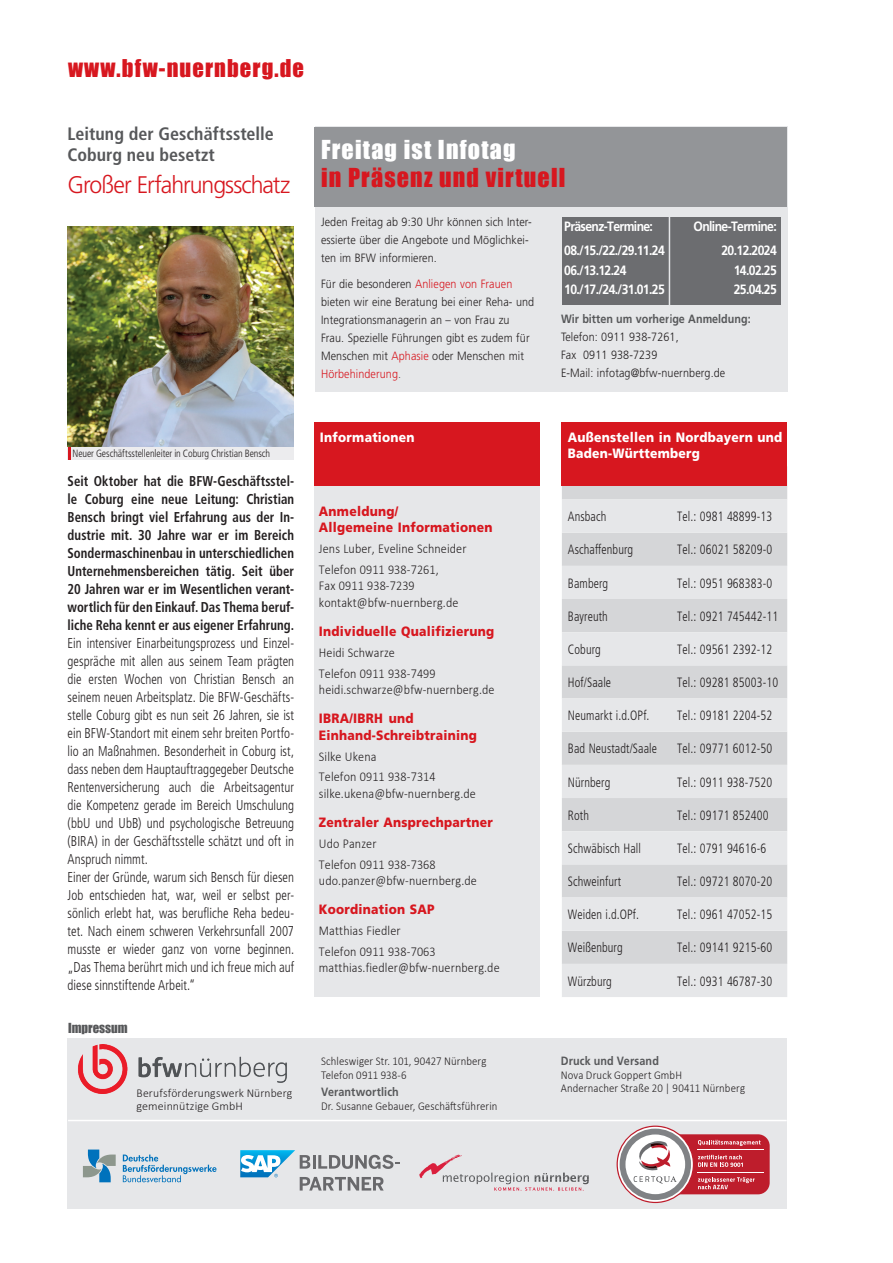
<style>
.page{position:relative;width:893px;height:1263px;background:#fff}
.page>*{position:absolute;margin:0;border:0;box-sizing:border-box;transform-origin:0 0}
.t1{font:300 24px "Frutiger LT Std";letter-spacing:-.045em;color:#d7171f;scale:.96 1}
.t2{font:24px "Impact";letter-spacing:.05em;color:#d7171f}
.t3{font:24px "Impact";letter-spacing:.05em;color:#fff}
.t4{font:22.5px "Impact";letter-spacing:.05em;color:#d7171f}
.t5{font:700 condensed 18px/21px "Frutiger LT Std";color:#57585a}
.t6{font:300 condensed 14.25px/18px "Frutiger LT Std";letter-spacing:.005em;color:#231f20;scale:.9 1}
.t7{font:700 condensed 14.25px/18px "Frutiger LT Std";letter-spacing:.005em;color:#231f20;text-align:justify;scale:.9 1}
.t8{font:300 condensed 13.5px "Frutiger LT Std";letter-spacing:.01em;color:#231f20;scale:.9 1}
.t9{font:300 13.5px/20.7px "Calibri";letter-spacing:.01em;color:#231f20;scale:.9 1}
.t10{font:900 13.5px/16.5px "Frutiger LT Std";letter-spacing:.02em;color:#d7171f;scale:.9 1}
.t11{font:700 13.5px/23.7px "Frutiger LT Std";letter-spacing:-.05em;color:#fff;scale:.9 1}
.t12{font:900 13.5px/16.5px "Frutiger LT Std";letter-spacing:.02em;color:#fff;scale:.9 1}
.t13{font:12.75px "Impact";color:#57585a}
.t14{font:300 12px/18px "Frutiger LT Std";letter-spacing:.01em;color:#231f20;scale:.9 1}
.t15{font:300 12px/13.5px "Calibri";letter-spacing:.01em;color:#231f20;scale:.9 1}
.t16{font:700 12px "Frutiger LT Std";color:#57585a;scale:.9 1}
.t17{font:300 12px/13.5px "Calibri";letter-spacing:.01em;color:#231f20}
.t18{font:300 condensed 10.5px "Frutiger LT Std";letter-spacing:-.005em;color:#231f20;scale:.95 1}
.s1{color:#d7171f}
.s2{color:#57585a}
</style>
<div class="page">
<div style="left:67px;top:1038px;width:720px;height:170px;background:#e6e7e9"></div>
<svg style="left:419px;top:1154px;width:170px;height:37px"></svg>
<svg style="left:240px;top:1150px;width:160px;height:40px"></svg>
<hr style="left:68px;top:1120px;width:719px;height:1px;background:#fff">
<svg style="left:83px;top:1149px;width:33px;height:33px"></svg>
<svg style="left:123px;top:1154px;width:94px;height:28px"></svg>
<div style="left:630px;top:1134px;width:140px;height:60px;background:#be1d2c;border-radius:12px"></div>
<hr style="left:698px;top:1172px;width:66px;height:1px;background:#fff">
<hr style="left:698px;top:1149px;width:66px;height:1px;background:#fff">
<svg style="left:617px;top:1125px;width:144px;height:78px"></svg>
<div style="left:314px;top:472px;width:226px;height:525px;background:#e6e7e9"></div>
<div style="left:314px;top:422px;width:226px;height:64px;background:#d7171f"></div>
<div style="left:562px;top:486px;width:225px;height:13px;background:#d5d6d8"></div>
<svg style="left:562px;top:499px;width:225px;height:498px;background:#dedfe1"></svg>
<div style="left:561px;top:422px;width:226px;height:64px;background:#d7171f"></div>
<div style="left:316px;top:127px;width:472px;height:265px;background:#e6e7e9"></div>
<div style="left:315px;top:127px;width:472px;height:79px;background:#939598"></div>
<div style="left:670px;top:217px;width:111px;height:88px;background:#6c6d70"></div>
<div style="left:562px;top:217px;width:107px;height:88px;background:#6c6d70"></div>
<img style="left:78px;top:1044px;width:209px;height:50px">
<img style="left:67px;top:226px;width:227px;height:221px">
<div style="left:68px;top:447px;width:226px;height:13px;background:#ececee"></div>
<svg style="left:68px;top:447px;width:2px;height:13px"></svg>
<h2 class="t4" style="left:68px;top:50px;width:238px">www.bfw-nuernberg.de</h2>
<p class="t5" style="left:67px;top:124px;width:208px">Leitung der Geschäftsstelle<br>Coburg neu besetzt</p>
<h1 class="t1" style="left:67px;top:171px;width:234px">Großer Erfahrungsschatz</h1>
<h1 class="t3" style="left:321px;top:131px;width:196px">Freitag ist Infotag</h1>
<h1 class="t2" style="left:321px;top:159px;width:246px">in Präsenz und virtuell</h1>
<p class="t14" style="left:321px;top:213px;width:236px">Jeden Freitag ab 9:30 Uhr können sich Inter&shy;essierte über die Angebote und Möglichkei&shy;ten im BFW informieren.</p>
<p class="t14" style="left:321px;top:275px;width:238px">Für die besonderen <span class="s1">Anliegen von Frauen </span>bieten wir eine Beratung bei einer Reha- und Integrationsmanagerin an – von Frau zu Frau. Spezielle Führungen gibt es zudem für Menschen mit <span class="s1">Aphasie</span> oder Menschen mit <span class="s1">Hörbehinderung</span><span class="s2">.</span></p>
<p class="t11" style="left:564px;top:215px;width:113px">Präsenz-Termine:<br>08./15./22./29.11.24</p>
<p class="t11" style="left:564px;top:260px;width:113px;line-height:19.5px">06./13.12.24<br>10./17./24./31.01.25</p>
<p class="t11" style="left:693px;top:215px;width:94px;text-align:right">Online-Termine:<br>20.12.2024</p>
<p class="t11" style="left:734px;top:260px;width:49px;line-height:19.5px">14.02.25<br>25.04.25</p>
<p class="t16" style="left:561px;top:311px;width:212px">Wir bitten um vorherige Anmeldung:</p>
<p class="t14" style="left:561px;top:328px;width:184px">Telefon: 0911 938-7261,<br>Fax 0911 938-7239<br>E-Mail: infotag@bfw-nuernberg.de</p>
<p class="t18" style="left:72px;top:448px;width:210px">Neuer Geschäftsstellenleiter in Coburg Christian Bensch</p>
<p class="t7" style="left:68px;top:472px;width:253px">Seit Oktober hat die BFW-Geschäftsstel&shy;le Coburg eine neue Leitung: Christian Bensch bringt viel Erfahrung aus der In&shy;dustrie mit. 30 Jahre war er im Bereich Sondermaschinenbau in unterschiedlichen Unternehmensbereichen tätig. Seit über 20 Jahren war er im Wesentlichen verant&shy;wortlich für den Einkauf. Das Thema beruf&shy;liche Reha kennt er aus eigener Erfahrung.</p>
<p class="t6" style="left:68px;top:634px;width:253px">Ein intensiver Einarbeitungsprozess und Einzel&shy;gespräche mit allen aus seinem Team prägten die ersten Wochen von Christian Bensch an seinem neuen Arbeitsplatz. Die BFW-Geschäfts&shy;stelle Coburg gibt es nun seit 26 Jahren, sie ist ein BFW-Standort mit einem sehr breiten Portfo&shy;lio an Maßnahmen. Besonderheit in Coburg ist, dass neben dem Hauptauftraggegeber Deutsche Rentenversicherung auch die Arbeitsagentur die Kompetenz gerade im Bereich Umschulung (bbU und UbB) und psychologische Betreuung (BIRA) in der Geschäftsstelle schätzt und oft in Anspruch nimmt.<br>Einer der Gründe, warum sich Bensch für diesen Job entschieden hat, war, weil er selbst per&shy;sönlich erlebt hat, was berufliche Reha bedeu&shy;tet. Nach einem schweren Verkehrsunfall 2007 musste er wieder ganz von vorne beginnen. „Das Thema berührt mich und ich freue mich auf diese sinnstiftende Arbeit.“</p>
<p class="t13" style="left:68px;top:1018px;width:61px">Impressum</p>
<p class="t17" style="left:137px;top:1086px;width:157px">Berufsförderungswerk Nürnberg gemeinnützige GmbH</p>
<p class="t12" style="left:320px;top:429px;width:107px">Informationen</p>
<p class="t10" style="left:319px;top:503px;width:195px">Anmeldung/<br>Allgemeine Informationen</p>
<p class="t9" style="left:319px;top:538px;width:166px">Jens Luber, Eveline Schneider<br>Telefon 0911 938-7261,</p>
<p class="t9" style="left:319px;top:577px;width:157px;line-height:16.5px">Fax 0911 938-7239 kontakt@bfw-nuernberg.de</p>
<p class="t10" style="left:319px;top:623px;width:196px">Individuelle Qualifizierung</p>
<p class="t9" style="left:319px;top:642px;width:131px">Heidi Schwarze<br>Telefon 0911 938-7499</p>
<p class="t9" style="left:319px;top:679px;width:197px">heidi.schwarze@bfw-nuernberg.de</p>
<p class="t10" style="left:319px;top:710px;width:177px">IBRA/IBRH und<br>Einhand-Schreibtraining</p>
<p class="t9" style="left:319px;top:746px;width:131px">Silke Ukena<br>Telefon 0911 938-7314</p>
<p class="t9" style="left:319px;top:783px;width:176px">silke.ukena@bfw-nuernberg.de</p>
<p class="t10" style="left:319px;top:814px;width:195px">Zentraler Ansprechpartner</p>
<p class="t9" style="left:319px;top:833px;width:131px">Udo Panzer<br>Telefon 0911 938-7368</p>
<p class="t9" style="left:319px;top:870px;width:177px">udo.panzer@bfw-nuernberg.de</p>
<p class="t10" style="left:319px;top:901px;width:130px">Koordination SAP</p>
<p class="t9" style="left:319px;top:920px;width:131px">Matthias Fiedler<br>Telefon 0911 938-7063</p>
<p class="t9" style="left:319px;top:957px;width:202px">matthias.fiedler@bfw-nuernberg.de</p>
<p class="t15" style="left:321px;top:1054px;width:185px">Schleswiger Str. 101, 90427 Nürnberg<br>Telefon 0911 938-6</p>
<p class="t16" style="left:321px;top:1085px;width:88px">Verantwortlich</p>
<p class="t15" style="left:321px;top:1099px;width:198px">Dr. Susanne Gebauer, Geschäftsführerin</p>
<p class="t12" style="left:568px;top:429px;width:240px">Außenstellen in Nordbayern und<br>Baden-Württemberg</p>
<p class="t8" style="left:568px;top:509px;width:44px">Ansbach</p>
<p class="t8" style="left:677px;top:509px;width:107px">Tel.: 0981 48899-13</p>
<p class="t8" style="left:568px;top:542px;width:74px">Aschaffenburg</p>
<p class="t8" style="left:677px;top:542px;width:107px">Tel.: 06021 58209-0</p>
<p class="t8" style="left:568px;top:575px;width:46px">Bamberg</p>
<p class="t8" style="left:677px;top:575px;width:107px">Tel.: 0951 968383-0</p>
<p class="t8" style="left:568px;top:608px;width:46px">Bayreuth</p>
<p class="t8" style="left:677px;top:608px;width:114px">Tel.: 0921 745442-11</p>
<p class="t8" style="left:568px;top:641px;width:38px">Coburg</p>
<p class="t8" style="left:677px;top:641px;width:107px">Tel.: 09561 2392-12</p>
<p class="t8" style="left:568px;top:675px;width:50px">Hof/Saale</p>
<p class="t8" style="left:677px;top:675px;width:114px">Tel.: 09281 85003-10</p>
<p class="t8" style="left:568px;top:708px;width:92px">Neumarkt i.d.OPf.</p>
<p class="t8" style="left:677px;top:708px;width:107px">Tel.: 09181 2204-52</p>
<p class="t8" style="left:568px;top:741px;width:101px">Bad Neustadt/Saale</p>
<p class="t8" style="left:677px;top:741px;width:107px">Tel.: 09771 6012-50</p>
<p class="t8" style="left:568px;top:774px;width:49px">Nürnberg</p>
<p class="t8" style="left:677px;top:774px;width:107px">Tel.: 0911 938-7520</p>
<p class="t8" style="left:568px;top:807px;width:25px">Roth</p>
<p class="t8" style="left:677px;top:807px;width:103px">Tel.: 09171 852400</p>
<p class="t8" style="left:568px;top:840px;width:83px">Schwäbisch Hall</p>
<p class="t8" style="left:677px;top:840px;width:100px">Tel.: 0791 94616-6</p>
<p class="t8" style="left:568px;top:874px;width:61px">Schweinfurt</p>
<p class="t8" style="left:677px;top:874px;width:107px">Tel.: 09721 8070-20</p>
<p class="t8" style="left:568px;top:907px;width:81px">Weiden i.d.OPf.</p>
<p class="t8" style="left:677px;top:907px;width:107px">Tel.: 0961 47052-15</p>
<p class="t8" style="left:568px;top:940px;width:62px">Weißenburg</p>
<p class="t8" style="left:677px;top:940px;width:107px">Tel.: 09141 9215-60</p>
<p class="t8" style="left:568px;top:973px;width:50px">Würzburg</p>
<p class="t8" style="left:677px;top:973px;width:107px">Tel.: 0931 46787-30</p>
<p class="t16" style="left:561px;top:1054px;width:111px">Druck und Versand</p>
<p class="t15" style="left:561px;top:1068px;width:206px">Nova Druck Goppert GmbH<br>Andernacher Straße 20 | 90411 Nürnberg</p>
</div>
